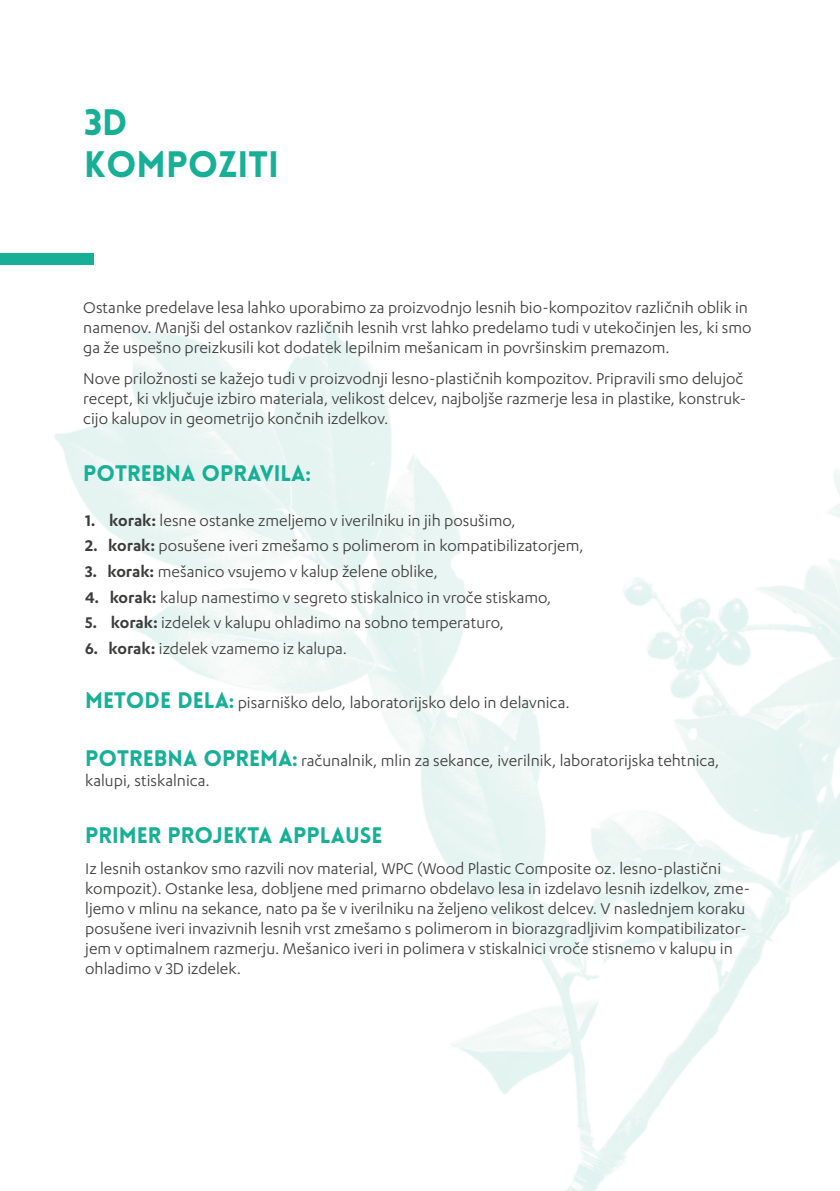
<style>
.page{position:relative;width:840px;height:1191px;background:#fff}
.page>*{position:absolute;margin:0;border:0;box-sizing:border-box;transform-origin:0 0}
.t1{font:900 36px/42px "Lovelo";color:#17af95}
.t2{font:900 22px "Lovelo";color:#17af95}
.t3{font:18px/20px "Karbon";color:#3c3c3b}
.s1{font-weight:600}
.s2{font-family:"Lovelo";font-weight:900;font-size:22px;color:#17af95}
</style>
<div class="page">
<img style="left:0;top:253px;width:839px;height:938px">
<div style="left:0;top:253px;width:93px;height:11px;background:#17af95"></div>
<h1 class="t1" style="left:84px;top:102px;width:196px">3D<br>KOMPOZITI</h1>
<p class="t3" style="left:83px;top:297px;width:669px">Ostanke predelave lesa lahko uporabimo za proizvodnjo lesnih bio-kompozitov različnih oblik in namenov. Manjši del ostankov različnih lesnih vrst lahko predelamo tudi v utekočinjen les, ki smo ga že uspešno preizkusili kot dodatek lepilnim mešanicam in površinskim premazom.</p>
<p class="t3" style="left:83px;top:368px;width:664px">Nove priložnosti se kažejo tudi v proizvodnji lesno-plastičnih kompozitov. Pripravili smo delujoč recept, ki vključuje izbiro materiala, velikost delcev, najboljše razmerje lesa in plastike, konstruk&shy;cijo kalupov in geometrijo končnih izdelkov.</p>
<p class="t2" style="left:83px;top:460px;width:229px">POTREBNA OPRAVILA:</p>
<p class="t3" style="left:85px;top:509px;width:432px"><span class="s1">1. korak:</span> lesne ostanke zmeljemo v iverilniku in jih posušimo,</p>
<p class="t3" style="left:85px;top:535px;width:499px"><span class="s1">2. korak:</span> posušene iveri zmešamo s polimerom in kompatibilizatorjem,</p>
<p class="t3" style="left:85px;top:561px;width:354px"><span class="s1">3. korak:</span> mešanico vsujemo v kalup želene oblike,</p>
<p class="t3" style="left:85px;top:586px;width:467px"><span class="s1">4. korak:</span> kalup namestimo v segreto stiskalnico in vroče stiskamo,</p>
<p class="t3" style="left:85px;top:612px;width:420px"><span class="s1">5. korak:</span> izdelek v kalupu ohladimo na sobno temperaturo,</p>
<p class="t3" style="left:85px;top:638px;width:263px"><span class="s1">6. korak:</span> izdelek vzamemo iz kalupa.</p>
<p class="t3" style="left:85px;top:692px;width:485px"><span class="s2">METODE DELA:</span> pisarniško delo, laboratorijsko delo in delavnica.</p>
<p class="t3" style="left:85px;top:749px;width:635px"><span class="s2">POTREBNA OPREMA:</span> računalnik, mlin za sekance, iverilnik, laboratorijska tehtnica, kalupi, stiskalnica.</p>
<p class="t2" style="left:85px;top:821px;width:299px">PRIMER PROJEKTA APPLAUSE</p>
<p class="t3" style="left:85px;top:858px;width:666px">Iz lesnih ostankov smo razvili nov material, WPC (Wood Plastic Composite oz. lesno-plastični kompozit). Ostanke lesa, dobljene med primarno obdelavo lesa in izdelavo lesnih izdelkov, zme&shy;ljemo v mlinu na sekance, nato pa še v iverilniku na željeno velikost delcev. V naslednjem koraku posušene iveri invazivnih lesnih vrst zmešamo s polimerom in biorazgradljivim kompatibilizator&shy;jem v optimalnem razmerju. Mešanico iveri in polimera v stiskalnici vroče stisnemo v kalupu in ohladimo v 3D izdelek.</p>
</div>
